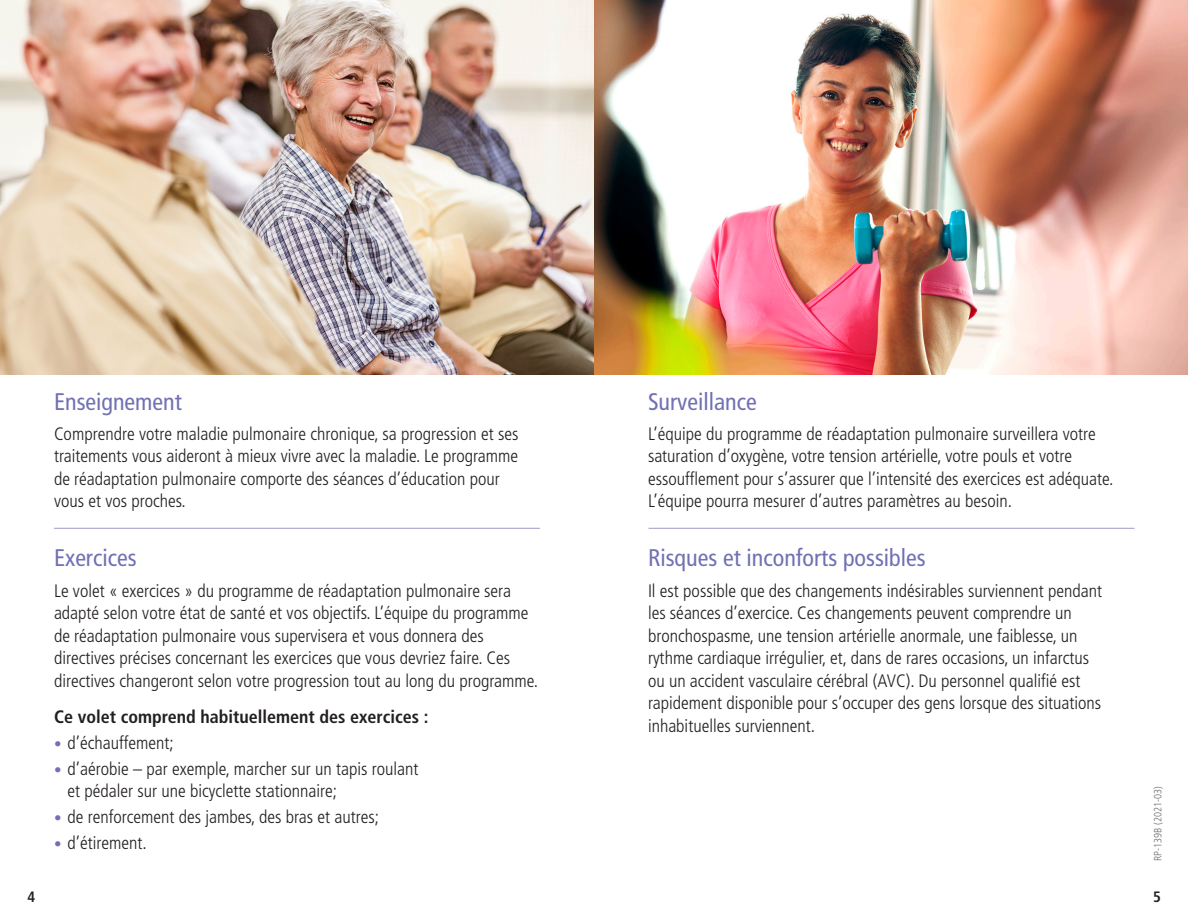
<style>
.page{position:relative;width:1188px;height:924px;background:#fff}
.page>*{position:absolute;margin:0;border:0;box-sizing:border-box;transform-origin:0 0}
.titres{font:condensed 24px "Frutiger";color:#7171b3}
.t1{font:300 condensed 18px/22.5px "Frutiger";color:#231f20}
.t2{font:700 condensed 18px "Frutiger";color:#231f20}
.t3{font:700 condensed 15px "Frutiger";color:#231f20}
.t4{font:300 condensed 10.5px "Frutiger";color:#6c6d70}
.s1{font-size:15px;color:#7171b3}
</style>
<div class="page">
<img style="left:0;top:0;width:1188px;height:374px">
<hr style="left:54px;top:528px;width:486px;height:1px;background:#9d9bca">
<hr style="left:649px;top:528px;width:486px;height:1px;background:#9d9bca">
<p class="titres" style="left:54px;top:387px;width:129px">Enseignement</p>
<p class="t1" style="left:54px;top:422px;width:466px">Comprendre votre maladie pulmonaire chronique, sa progression et ses traitements vous aideront à mieux vivre avec la maladie. Le programme de réadaptation pulmonaire comporte des séances d’éducation pour vous et vos proches.</p>
<p class="titres" style="left:54px;top:544px;width:84px">Exercices</p>
<p class="t1" style="left:54px;top:579px;width:486px">Le volet « exercices » du programme de réadaptation pulmonaire sera adapté selon votre état de santé et vos objectifs. L’équipe du programme de réadaptation pulmonaire vous supervisera et vous donnera des directives précises concernant les exercices que vous devriez faire. Ces directives changeront selon votre progression tout au long du programme.</p>
<p class="t2" style="left:54px;top:705px;width:376px">Ce volet comprend habituellement des exercices :</p>
<p class="t1" style="left:54px;top:731px;width:121px"><span class="s1">•</span> d’échauffement;</p>
<p class="t1" style="left:68px;top:759px;width:352px;line-height:21px;text-indent:-14px"><span class="s1">•</span> d’aérobie – par exemple, marcher sur un tapis roulant et pédaler sur une bicyclette stationnaire;</p>
<p class="t1" style="left:54px;top:805px;width:327px"><span class="s1">•</span> de renforcement des jambes, des bras et autres;</p>
<p class="t1" style="left:54px;top:832px;width:94px"><span class="s1">•</span> d’étirement.</p>
<p class="titres" style="left:648px;top:387px;width:110px">Surveillance</p>
<p class="t1" style="left:648px;top:422px;width:467px">L’équipe du programme de réadaptation pulmonaire surveillera votre saturation d’oxygène, votre tension artérielle, votre pouls et votre essoufflement pour s’assurer que l’intensité des exercices est adéquate.<br>L’équipe pourra mesurer d’autres paramètres au besoin.</p>
<p class="titres" style="left:648px;top:544px;width:279px">Risques et inconforts possibles</p>
<p class="t1" style="left:648px;top:579px;width:456px">Il est possible que des changements indésirables surviennent pendant les séances d’exercice. Ces changements peuvent comprendre un bronchospasme, une tension artérielle anormale, une faiblesse, un rythme cardiaque irrégulier, et, dans de rares occasions, un infarctus ou un accident vasculaire cérébral (AVC). Du personnel qualifié est rapidement disponible pour s’occuper des gens lorsque des situations inhabituelles surviennent.</p>
<p class="t4" style="left:1152px;top:861px;width:76px;rotate:-90deg">RP-139B (2021-03)</p>
<p class="t3" style="left:28px;top:887px;width:9px">4</p>
<p class="t3" style="left:1153px;top:887px;width:9px">5</p>
</div>
